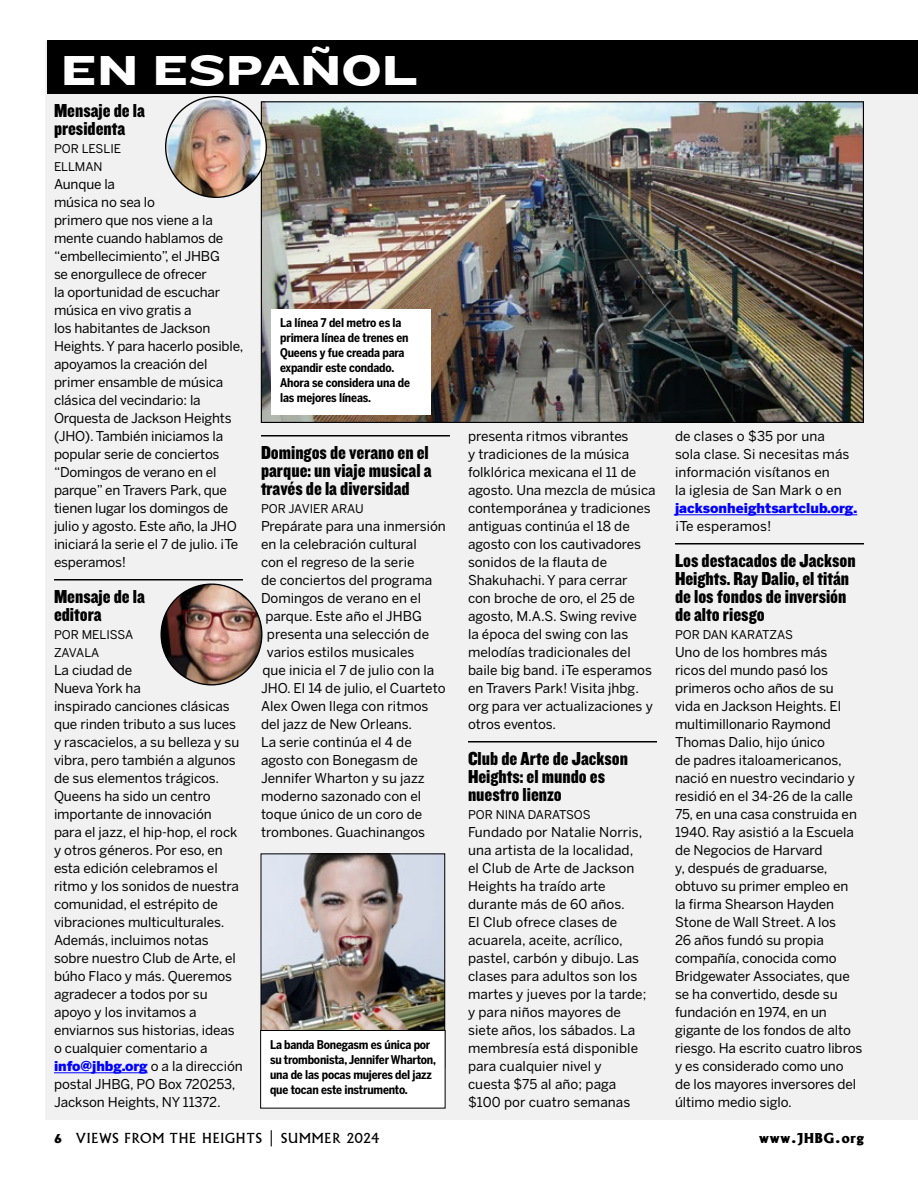
<style>
.page{position:relative;width:918px;height:1188px;background:#fff}
.page>*{position:absolute;margin:0;border:0;box-sizing:border-box;transform-origin:0 0}
.t1{font:43.5px "CM Knockout 54 Sumo";color:#fff}
.t2{font:19.5px/18px "CM Knockout 70 Full Welterweight";color:#000}
.t3{font:15px "Albertus Ext Bld";letter-spacing:.06em;color:#000}
.t4{font:13.5px/18px "Benton Sans";letter-spacing:-.005em;color:#000}
.t5{font:13.5px "Albertus";letter-spacing:.06em;color:#000}
.t6{font:900 13.5px "Benton Sans";color:#00f}
.t7{font:700 12px/15px "Benton Sans Cond";letter-spacing:-.015em;color:#000}
.t8{font:12px/18px "Benton Sans";color:#000}
.s1{font-weight:900;color:#00f}
.s2{font-family:"Albertus Ext Bld"}
</style>
<div class="page">
<div style="left:45px;top:41px;width:873px;height:1079px;background:#f1f1f2"></div>
<div style="left:47px;top:40px;width:871px;height:54px;background:#000"></div>
<hr style="left:54px;top:579px;width:189px;height:1px;background:#000">
<hr style="left:54px;top:1073px;width:94px;height:1px;background:#00f">
<hr style="left:261px;top:435px;width:189px;height:1px;background:#000">
<hr style="left:468px;top:741px;width:189px;height:1px;background:#000">
<hr style="left:675px;top:515px;width:182px;height:1px;background:#00f">
<hr style="left:675px;top:543px;width:189px;height:1px;background:#000">
<img style="left:161px;top:584px;width:101px;height:101px;border-radius:50px">
<img style="left:263px;top:103px;width:599px;height:318px">
<div style="left:271px;top:309px;width:159px;height:106px;background:#fff"></div>
<img style="left:263px;top:856px;width:180px;height:174px">
<div style="left:261px;top:854px;width:184px;height:214px;border:1px solid #000"></div>
<div style="left:261px;top:1030px;width:184px;height:78px;background:#fff"></div>
<div style="left:260px;top:1030px;width:186px;height:78px;border:1px solid #000"></div>
<img style="left:166px;top:98px;width:95px;height:99px">
<h1 class="t1" style="left:61px;top:39px;width:358px">EN ESPAÑOL</h1>
<h2 class="t2" style="left:54px;top:101px;width:93px">Mensaje de la presidenta</h2>
<p class="t8" style="left:54px;top:139px;width:69px">POR LESLIE<br>ELLMAN</p>
<p class="t4" style="left:54px;top:175px;width:191px">Aunque la<br>música no sea lo<br>primero que nos viene a la mente cuando hablamos de “embellecimiento”, el JHBG<br>se enorgullece de ofrecer<br>la oportunidad de escuchar música en vivo gratis a<br>los habitantes de Jackson<br>Heights. Y para hacerlo posible, apoyamos la creación del primer ensamble de música clásica del vecindario: la<br>Orquesta de Jackson Heights (JHO). También iniciamos la popular serie de conciertos “Domingos de verano en el parque” en Travers Park, que tienen lugar los domingos de julio y agosto. Este año, la JHO iniciará la serie el 7 de julio. ¡Te esperamos!</p>
<h2 class="t2" style="left:54px;top:587px;width:93px">Mensaje de la editora</h2>
<p class="t8" style="left:54px;top:625px;width:81px">POR MELISSA<br>ZAVALA</p>
<p class="t4" style="left:54px;top:661px;width:190px">La ciudad de<br>Nueva York ha<br>inspirado canciones clásicas que rinden tributo a sus luces y rascacielos, a su belleza y su vibra, pero también a algunos de sus elementos trágicos.<br>Queens ha sido un centro importante de innovación para el jazz, el hip-hop, el rock y otros géneros. Por eso, en esta edición celebramos el ritmo y los sonidos de nuestra comunidad, el estrépito de vibraciones multiculturales.<br>Además, incluimos notas sobre nuestro Club de Arte, el búho Flaco y más. Queremos agradecer a todos por su apoyo y los invitamos a enviarnos sus historias, ideas o cualquier comentario a <span class="s1">info@jhbg.org</span> o a la dirección postal JHBG, PO Box 720253,<br>Jackson Heights, NY 11372.</p>
<p class="t7" style="left:280px;top:316px;width:131px">La línea 7 del metro es la primera línea de trenes en<br>Queens y fue creada para expandir este condado.<br>Ahora se considera una de las mejores líneas.</p>
<h2 class="t2" style="left:261px;top:443px;width:172px">Domingos de verano en el parque: un viaje musical a través de la diversidad</h2>
<p class="t8" style="left:261px;top:499px;width:104px">POR JAVIER ARAU</p>
<p class="t4" style="left:261px;top:517px;width:186px">Prepárate para una inmersión</p>
<p class="t4" style="left:261px;top:535px;width:157px">en la celebración cultural</p>
<p class="t4" style="left:261px;top:553px;width:155px">con el regreso de la serie</p>
<p class="t4" style="left:261px;top:571px;width:173px">de conciertos del programa</p>
<p class="t4" style="left:261px;top:589px;width:162px">Domingos de verano en el</p>
<p class="t4" style="left:265px;top:607px;width:158px">parque. Este año el JHBG</p>
<p class="t4" style="left:267px;top:625px;width:164px">presenta una selección de</p>
<p class="t4" style="left:267px;top:643px;width:149px">varios estilos musicales</p>
<p class="t4" style="left:262px;top:661px;width:173px">que inicia el 7 de julio con la</p>
<p class="t4" style="left:261px;top:679px;width:186px">JHO. El 14 de julio, el Cuarteto</p>
<p class="t4" style="left:261px;top:697px;width:169px">Alex Owen llega con ritmos</p>
<p class="t4" style="left:261px;top:715px;width:153px">del jazz de New Orleans.</p>
<p class="t4" style="left:261px;top:733px;width:152px">La serie continúa el 4 de</p>
<p class="t4" style="left:261px;top:751px;width:158px">agosto con Bonegasm de</p>
<p class="t4" style="left:261px;top:769px;width:165px">Jennifer Wharton y su jazz</p>
<p class="t4" style="left:261px;top:787px;width:162px">moderno sazonado con el</p>
<p class="t4" style="left:261px;top:805px;width:163px">toque único de un coro de</p>
<p class="t4" style="left:261px;top:823px;width:166px">trombones. Guachinangos</p>
<p class="t7" style="left:270px;top:1037px;width:168px">La banda Bonegasm es única por su trombonista, Jennifer Wharton, una de las pocas mujeres del jazz que tocan este instrumento.</p>
<p class="t4" style="left:468px;top:427px;width:189px">presenta ritmos vibrantes<br>y tradiciones de la música folklórica mexicana el 11 de agosto. Una mezcla de música contemporánea y tradiciones antiguas continúa el 18 de agosto con los cautivadores sonidos de la flauta de<br>Shakuhachi. Y para cerrar<br>con broche de oro, el 25 de agosto, M.A.S. Swing revive<br>la época del swing con las melodías tradicionales del baile big band. ¡Te esperamos en Travers Park! Visita jhbg. org para ver actualizaciones y otros eventos.</p>
<h2 class="t2" style="left:468px;top:749px;width:162px">Club de Arte de Jackson<br>Heights: el mundo es nuestro lienzo</h2>
<p class="t8" style="left:468px;top:805px;width:124px">POR NINA DARATSOS</p>
<p class="t4" style="left:468px;top:823px;width:180px">Fundado por Natalie Norris, una artista de la localidad, el Club de Arte de Jackson<br>Heights ha traído arte durante más de 60 años.<br>El Club ofrece clases de acuarela, aceite, acrílico, pastel, carbón y dibujo. Las clases para adultos son los martes y jueves por la tarde; y para niños mayores de siete años, los sábados. La membresía está disponible para cualquier nivel y cuesta $75 al año; paga $100 por cuatro semanas</p>
<p class="t4" style="left:675px;top:427px;width:176px">de clases o $35 por una sola clase. Si necesitas más información visítanos en<br>la iglesia de San Mark o en</p>
<p class="t6" style="left:675px;top:500px;width:184px">jacksonheightsartclub.org.</p>
<p class="t4" style="left:675px;top:517px;width:98px">¡Te esperamos!</p>
<h2 class="t2" style="left:675px;top:551px;width:182px">Los destacados de Jackson<br>Heights. Ray Dalio, el titán de los fondos de inversión de alto riesgo</h2>
<p class="t8" style="left:675px;top:625px;width:119px">POR DAN KARATZAS</p>
<p class="t4" style="left:675px;top:643px;width:189px">Uno de los hombres más<br>ricos del mundo pasó los primeros ocho años de su vida en Jackson Heights. El multimillonario Raymond<br>Thomas Dalio, hijo único<br>de padres italoamericanos, nació en nuestro vecindario y residió en el 34-26 de la calle<br>75, en una casa construida en<br>1940. Ray asistió a la Escuela de Negocios de Harvard<br>y, después de graduarse, obtuvo su primer empleo en la firma Shearson Hayden<br>Stone de Wall Street. A los<br>26 años fundó su propia compañía, conocida como<br>Bridgewater Associates, que se ha convertido, desde su fundación en 1974, en un gigante de los fondos de alto riesgo. Ha escrito cuatro libros y es considerado como uno de los mayores inversores del último medio siglo.</p>
<p class="t5" style="left:54px;top:1130px;width:327px"><span class="s2">6</span> VIEWS FROM THE HEIGHTS | SUMMER 2024</p>
<p class="t3" style="left:759px;top:1128px;width:106px">www.JHBG.org</p>
</div>
